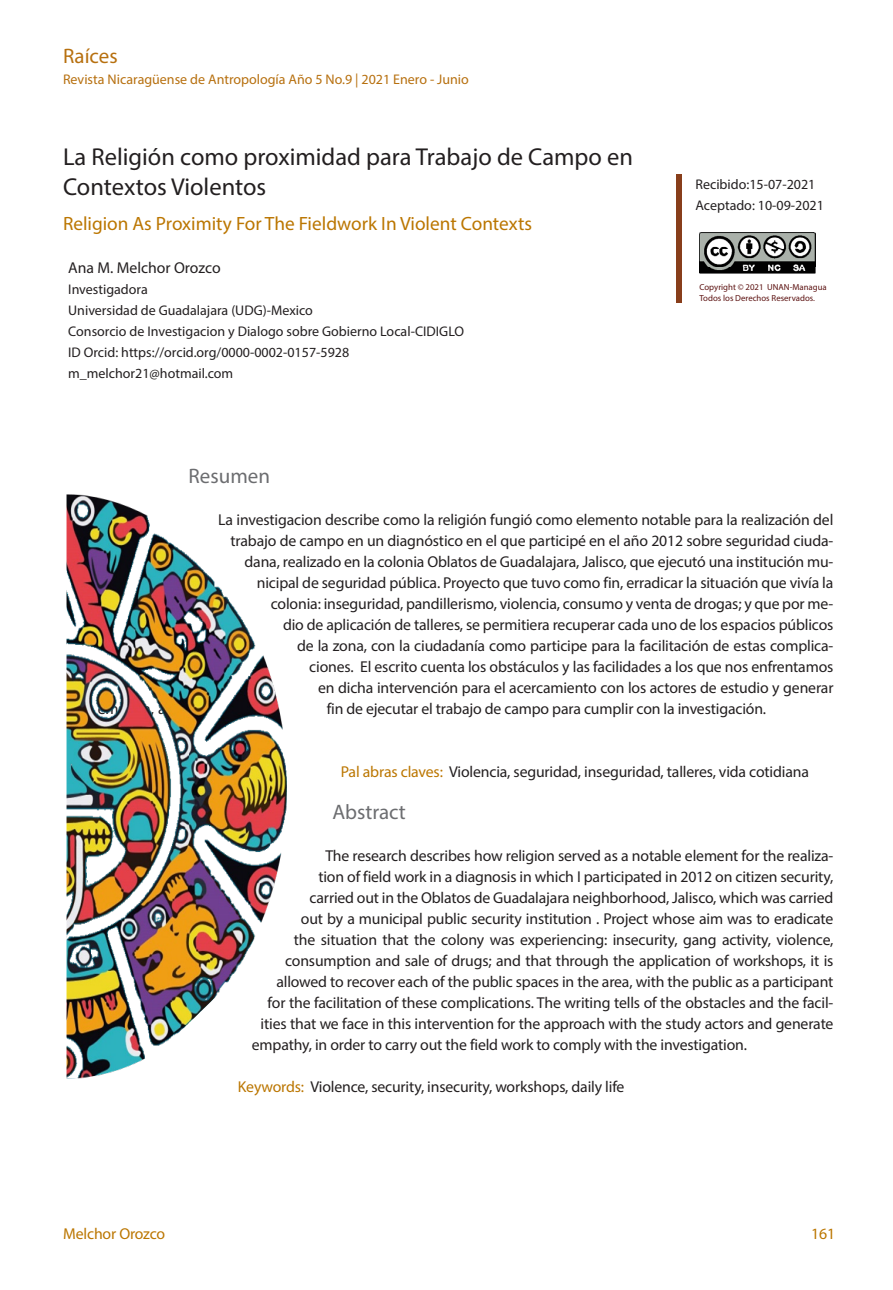
<style>
.page{position:relative;width:893px;height:1290px;background:#fff}
.page>*{position:absolute;margin:0;border:0;box-sizing:border-box;transform-origin:0 0}
.t1{font:24.5px/29.8px "Myriad Pro";color:#231f20}
.CUERPO_DE_TEXTO{font:21px "Myriad Pro";color:#6c6d70}
.t2{font:21px "Myriad Pro";color:#b7700f}
.t3{font:19.25px "Myriad Pro";color:#bb7600}
.CUERPO_DE_TEXTO-2{font:15.75px/21px "Myriad Pro";letter-spacing:-.01em;color:#231f20;text-align:right}
.CUERPO_DE_TEXTO-3{font:15.75px "Myriad Pro";letter-spacing:-.01em;color:#bb7600}
.t4{font:14px "Myriad Pro";color:#231f20}
.t5{font:14px "Myriad Pro";color:#b7700f}
.t6{font:8.75px "Myriad Pro";color:#5c1211}
.s1{color:#bb7600}
</style>
<div class="page">
<div style="left:676px;top:174px;width:5px;height:129px;background:#883e1b"></div>
<img style="left:699px;top:233px;width:117px;height:41px">
<img style="left:67px;top:494px;width:220px;height:585px">
<h2 class="t2" style="left:63px;top:43px;width:56px">Raíces</h2>
<p class="t5" style="left:63px;top:71px;width:407px">Revista Nicaragüense de Antropología Año 5 No.9 | 2021 Enero - Junio</p>
<p class="t1" style="left:63px;top:142px;width:571px">La Religión como proximidad para Trabajo de Campo en<br>Contextos Violentos</p>
<p class="t3" style="left:63px;top:211px;width:470px">Religion As Proximity For The Fieldwork In Violent Contexts</p>
<p class="CUERPO_DE_TEXTO-2" style="left:68px;top:257px;width:154px">Ana M. Melchor Orozco</p>
<p class="t4" style="left:68px;top:281px;width:81px">Investigadora</p>
<p class="t4" style="left:68px;top:302px;width:246px">Universidad de Guadalajara (UDG)-Mexico</p>
<p class="t4" style="left:68px;top:323px;width:397px">Consorcio de Investigacion y Dialogo sobre Gobierno Local-CIDIGLO</p>
<p class="t4" style="left:68px;top:344px;width:282px">ID Orcid: https://orcid.org/0000-0002-0157-5928</p>
<p class="t4" style="left:68px;top:365px;width:167px">m_melchor21@hotmail.com</p>
<p class="t4" style="left:695px;top:176px;width:121px">Recibido:15-07-2021</p>
<p class="t4" style="left:695px;top:197px;width:130px">Aceptado: 10-09-2021</p>
<p class="t6" style="left:699px;top:282px;width:129px">Copyright © 2021 UNAN-Managua</p>
<p class="t6" style="left:699px;top:292px;width:117px">Todos los Derechos Reservados.</p>
<p class="CUERPO_DE_TEXTO" style="left:189px;top:463px;width:83px">Resumen</p>
<p class="CUERPO_DE_TEXTO-2" style="left:218px;top:509px;width:617px">La investigacion describe como la religión fungió como elemento notable para la realización del trabajo de campo en un diagnóstico en el que participé en el año 2012 sobre seguridad ciuda&shy;dana, realizado en la colonia Oblatos de Guadalajara, Jalisco, que ejecutó una institución mu&shy;nicipal de seguridad pública. Proyecto que tuvo como fin, erradicar la situación que vivía la colonia: inseguridad, pandillerismo, violencia, consumo y venta de drogas; y que por me-<br>dio de aplicación de talleres, se permitiera recuperar cada uno de los espacios públicos<br>de la zona, con la ciudadanía como participe para la facilitación de estas complica-<br>ciones. El escrito cuenta los obstáculos y las facilidades a los que nos enfrentamos<br>en dicha intervención para el acercamiento con los actores de estudio y generar</p>
<p class="CUERPO_DE_TEXTO-2" style="left:98px;top:698px;width:69px">empatía, a</p>
<p class="CUERPO_DE_TEXTO-2" style="left:327px;top:698px;width:441px">fin de ejecutar el trabajo de campo para cumplir con la investigación.</p>
<p class="CUERPO_DE_TEXTO-3" style="left:63px;top:1224px;width:104px">Melchor Orozco</p>
<p class="CUERPO_DE_TEXTO-2" style="left:341px;top:761px;width:470px"><span class="s1">Pal abras claves:</span> Violencia, seguridad, inseguridad, talleres, vida cotidiana</p>
<p class="CUERPO_DE_TEXTO" style="left:332px;top:799px;width:75px">Abstract</p>
<p class="CUERPO_DE_TEXTO-2" style="left:325px;top:845px;width:510px">The research describes how religion served as a notable element for the realiza-</p>
<p class="CUERPO_DE_TEXTO-2" style="left:318px;top:866px;width:516px">tion of field work in a diagnosis in which I participated in 2012 on citizen security,</p>
<p class="CUERPO_DE_TEXTO-2" style="left:310px;top:887px;width:525px">carried out in the Oblatos de Guadalajara neighborhood, Jalisco, which was carried</p>
<p class="CUERPO_DE_TEXTO-2" style="left:301px;top:908px;width:534px">out by a municipal public security institution . Project whose aim was to eradicate</p>
<p class="CUERPO_DE_TEXTO-2" style="left:294px;top:929px;width:541px">the situation that the colony was experiencing: insecurity, gang activity, violence,</p>
<p class="CUERPO_DE_TEXTO-2" style="left:285px;top:950px;width:550px">consumption and sale of drugs; and that through the application of workshops, it is</p>
<p class="CUERPO_DE_TEXTO-2" style="left:276px;top:971px;width:559px">allowed to recover each of the public spaces in the area, with the public as a participant</p>
<p class="CUERPO_DE_TEXTO-2" style="left:268px;top:992px;width:567px">for the facilitation of these complications. The writing tells of the obstacles and the facil-</p>
<p class="CUERPO_DE_TEXTO-2" style="left:261px;top:1013px;width:574px">ities that we face in this intervention for the approach with the study actors and generate</p>
<p class="CUERPO_DE_TEXTO-2" style="left:252px;top:1034px;width:497px">empathy, in order to carry out the field work to comply with the investigation.</p>
<p class="CUERPO_DE_TEXTO-2" style="left:238px;top:1076px;width:388px"><span class="s1">Keywords:</span> Violence, security, insecurity, workshops, daily life</p>
<p class="CUERPO_DE_TEXTO-3" style="left:811px;top:1224px;width:25px">161</p>
</div>
